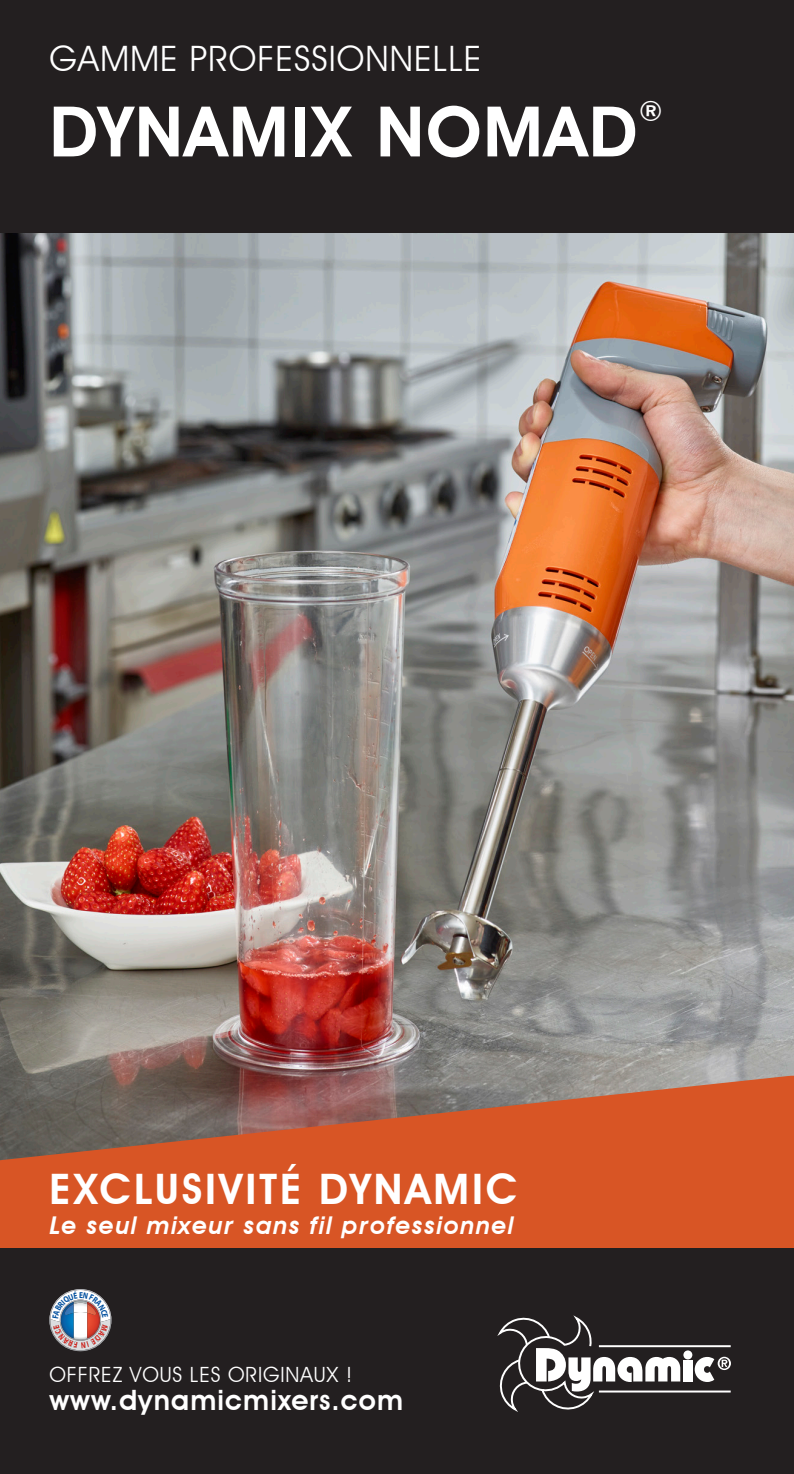
<style>
.page{position:relative;width:794px;height:1474px;background:#fff}
.page>*{position:absolute;margin:0;border:0;box-sizing:border-box;transform-origin:0 0}
.t1{font:600 70px "Avant Garde IT Cby BT";letter-spacing:.03em;color:#fff}
.t2{font:600 42px "Avant Garde IT Cby BT";letter-spacing:.07em;color:#fff}
.t3{font:35px "Avant Garde IT Cby BT";letter-spacing:.03em;color:#fff}
.t4{font:600 28px "Avant Garde IT Cby BT";letter-spacing:.04em;color:#fff}
.t5{font:italic 600 24.5px "Avant Garde IT Cby BT";letter-spacing:.06em;color:#fff}
.t6{font:21px "Avant Garde IT Cby BT";letter-spacing:.04em;color:#fff}
</style>
<div class="page">
<img style="left:0;top:232px;width:794px;height:843px">
<div style="left:0;top:0;width:794px;height:232px;background:#231f20"></div>
<svg style="left:0;top:1075px;width:794px;height:173px;fill:#d85525"></svg>
<div style="left:0;top:1248px;width:794px;height:225px;background:#231f20"></div>
<div style="left:683px;top:1360px;width:9px;height:21px;background:#fff"></div>
<div style="left:683px;top:1350px;width:9px;height:9px;background:#fff;border-radius:50%"></div>
<hr style="left:599px;top:1390px;width:131px;height:2px;background:#fff">
<hr style="left:599px;top:1345px;width:131px;height:2px;background:#fff">
<svg style="left:497px;top:1315px;width:183px;height:96px"></svg>
<svg style="left:694px;top:1356px;width:37px;height:25px"></svg>
<svg style="left:49px;top:1289px;width:63px;height:62px"></svg>
<p class="t3" style="left:50px;top:38px;width:433px">GAMME PROFESSIONNELLE</p>
<p class="t1" style="left:50px;top:89px;width:589px">DYNAMIX NOMAD</p>
<p class="t4" style="left:639px;top:95px;width:25px">®</p>
<p class="t2" style="left:50px;top:1164px;width:469px">EXCLUSIVITÉ DYNAMIC</p>
<p class="t5" style="left:50px;top:1210px;width:465px">Le seul mixeur sans fil professionnel</p>
<p class="t6" style="left:49px;top:1361px;width:304px">OFFREZ VOUS LES ORIGINAUX !</p>
<p class="t4" style="left:49px;top:1382px;width:355px">www.dynamicmixers.com</p>
</div>
